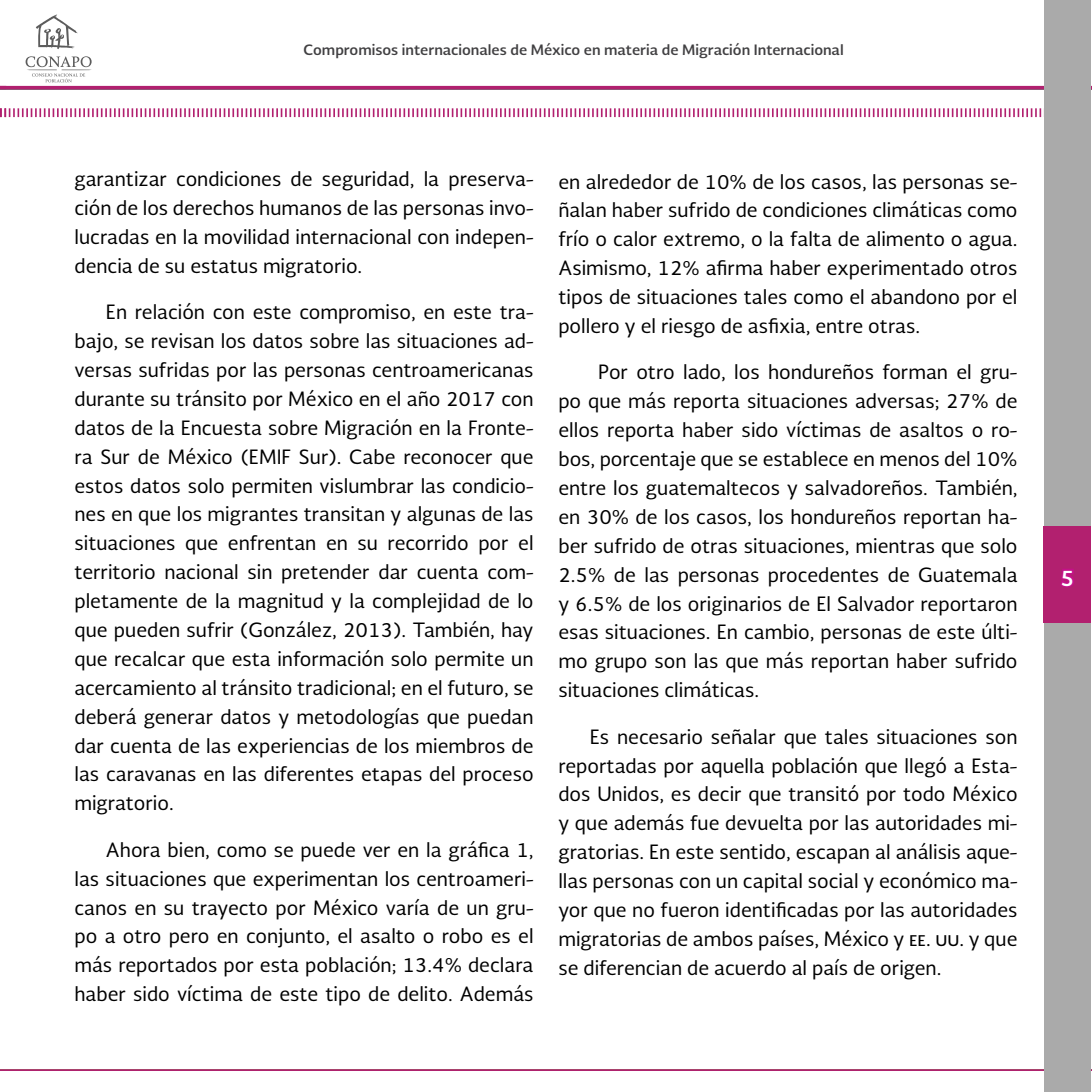
<style>
.page{position:relative;width:1092px;height:1092px;background:#fff}
.page>*{position:absolute;margin:0;border:0;box-sizing:border-box;transform-origin:0 0}
.t1{font:700 21px "Soberana Sans";color:#fff}
.t2{font:19.25px/28.9px "Soberana Sans";color:#000;text-align:justify}
.t3{font:700 14px "Soberana Sans";color:#414042}
</style>
<div class="page">
<hr style="left:0;top:89px;width:1091px;height:1px;background:#6d6e71">
<svg style="left:0;top:107px;width:1091px;height:12px"></svg>
<hr style="left:0;top:86px;width:1091px;height:3px;background:#b1206f">
<hr style="left:0;top:1069px;width:1091px;height:1px;background:#b1206f">
<div style="left:1043px;top:0;width:47px;height:1091px;background:#aaa"></div>
<div style="left:1043px;top:525px;width:47px;height:97px;background:#b2206f"></div>
<svg style="left:1060px;top:569px;width:14px;height:19px"></svg>
<svg style="left:36px;top:14px;width:42px;height:35px"></svg>
<svg style="left:26px;top:56px;width:66px;height:26px"></svg>
<p class="t3" style="left:303px;top:40px;width:541px">Compromisos internacionales de México en materia de Migración Internacional</p>
<p class="t2" style="left:74px;top:164px;width:460px">garantizar condiciones de seguridad, la preserva&shy;ción de los derechos humanos de las personas invo&shy;lucradas en la movilidad internacional con indepen&shy;dencia de su estatus migratorio.</p>
<p class="t2" style="left:74px;top:297px;width:460px;text-indent:31px">En relación con este compromiso, en este tra&shy;bajo, se revisan los datos sobre las situaciones ad&shy;versas sufridas por las personas centroamericanas durante su tránsito por México en el año 2017 con datos de la Encuesta sobre Migración en la Fronte&shy;ra Sur de México (EMIF Sur). Cabe reconocer que estos datos solo permiten vislumbrar las condicio&shy;nes en que los migrantes transitan y algunas de las situaciones que enfrentan en su recorrido por el territorio nacional sin pretender dar cuenta com&shy;pletamente de la magnitud y la complejidad de lo que pueden sufrir (González, 2013). También, hay que recalcar que esta información solo permite un acercamiento al tránsito tradicional; en el futuro, se deberá generar datos y metodologías que puedan dar cuenta de las experiencias de los miembros de las caravanas en las diferentes etapas del proceso migratorio.</p>
<p class="t2" style="left:74px;top:834px;width:460px;text-indent:31px">Ahora bien, como se puede ver en la gráfica 1, las situaciones que experimentan los centroameri&shy;canos en su trayecto por México varía de un gru&shy;po a otro pero en conjunto, el asalto o robo es el más reportados por esta población; 13.4% declara haber sido víctima de este tipo de delito. Además</p>
<p class="t2" style="left:558px;top:166px;width:460px">en alrededor de 10% de los casos, las personas se&shy;ñalan haber sufrido de condiciones climáticas como frío o calor extremo, o la falta de alimento o agua.<br>Asimismo, 12% afirma haber experimentado otros tipos de situaciones tales como el abandono por el pollero y el riesgo de asfixia, entre otras.</p>
<p class="t2" style="left:558px;top:357px;width:460px;text-indent:40px">Por otro lado, los hondureños forman el gru&shy;po que más reporta situaciones adversas; 27% de ellos reporta haber sido víctimas de asaltos o ro&shy;bos, porcentaje que se establece en menos del 10% entre los guatemaltecos y salvadoreños. También, en 30% de los casos, los hondureños reportan ha&shy;ber sufrido de otras situaciones, mientras que solo 2.5% de las personas procedentes de Guatemala y 6.5% de los originarios de El Salvador reportaron esas situaciones. En cambio, personas de este últi&shy;mo grupo son las que más reportan haber sufrido situaciones climáticas.</p>
<p class="t2" style="left:558px;top:721px;width:460px;text-indent:31px">Es necesario señalar que tales situaciones son reportadas por aquella población que llegó a Esta&shy;dos Unidos, es decir que transitó por todo México y que además fue devuelta por las autoridades mi&shy;gratorias. En este sentido, escapan al análisis aque&shy;llas personas con un capital social y económico ma&shy;yor que no fueron identificadas por las autoridades migratorias de ambos países, México y ee. uu. y que se diferencian de acuerdo al país de origen.</p>
<p class="t1" style="left:1060px;top:563px;width:15px">5</p>
</div>
